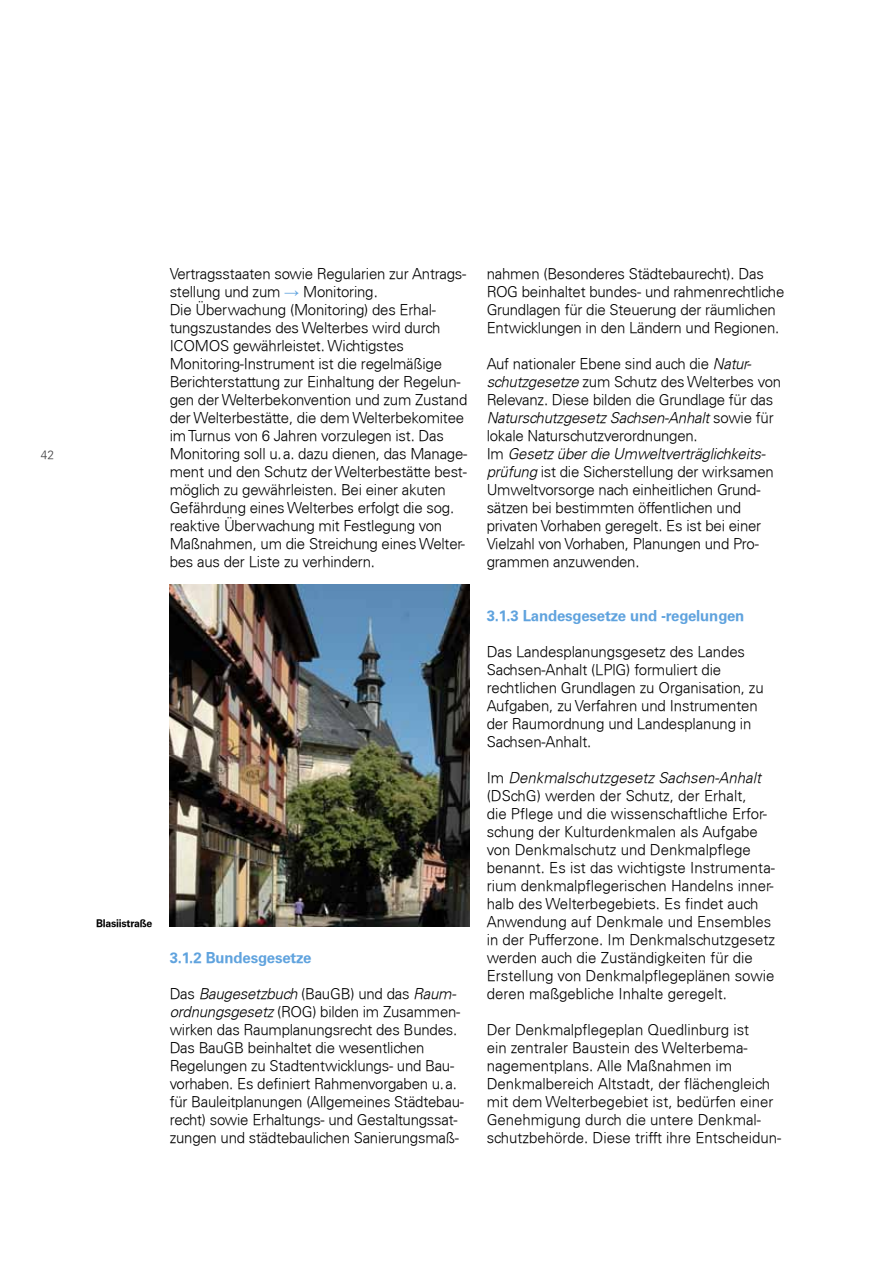
<style>
.page{position:relative;width:893px;height:1263px;background:#fff}
.page>*{position:absolute;margin:0;border:0;box-sizing:border-box;transform-origin:0 0}
.t1{font:300 15px/18px "Univers";letter-spacing:-.015em;color:#000}
.t2{font:700 15px "Univers";letter-spacing:-.01em;color:#60a3de}
.t3{font:300 12px "Univers";color:#414042}
.t4{font:700 10.5px "Univers";letter-spacing:-.02em;color:#000}
.s1{font-family:"Arial";font-weight:400;color:#60a3de}
.s2{font-style:italic}
</style>
<div class="page">
<img style="left:169px;top:585px;width:300px;height:342px">
<p class="t3" style="left:41px;top:447px;width:15px">42</p>
<p class="t1" style="left:170px;top:264px;width:299px">Vertragsstaaten sowie Regularien zur Antrags&shy;stellung und zum <span class="s1">→</span> Monitoring.<br>Die Überwachung (Monitoring) des Erhal&shy;tungszustandes des Welterbes wird durch ICOMOS gewährleistet. Wichtigstes Monitoring-Instrument ist die regelmäßige Berichterstattung zur Einhaltung der Regelun&shy;gen der Welterbekonvention und zum Zustand der Welterbestätte, die dem Welterbekomitee im Turnus von 6 Jahren vorzulegen ist. Das Monitoring soll u.a. dazu dienen, das Manage&shy;ment und den Schutz der Welterbestätte best&shy;möglich zu gewährleisten. Bei einer akuten Gefährdung eines Welterbes erfolgt die sog. reaktive Überwachung mit Festlegung von Maßnahmen, um die Streichung eines Welter&shy;bes aus der Liste zu verhindern.</p>
<p class="t4" style="left:96px;top:917px;width:58px">Blasiistraße</p>
<p class="t2" style="left:170px;top:948px;width:143px">3.1.2 Bundesgesetze</p>
<p class="t1" style="left:170px;top:984px;width:296px">Das <span class="s2">Baugesetzbuch</span> (BauGB) und das <span class="s2">Raum&shy;ordnungsgesetz</span> (ROG) bilden im Zusammen&shy;wirken das Raumplanungsrecht des Bundes.<br>Das BauGB beinhaltet die wesentlichen Regelungen zu Stadtentwicklungs- und Bau&shy;vorhaben. Es definiert Rahmenvorgaben u.a. für Bauleitplanungen (Allgemeines Städtebau&shy;recht) sowie Erhaltungs- und Gestaltungssat&shy;zungen und städtebaulichen Sanierungsmaß-</p>
<p class="t1" style="left:487px;top:264px;width:299px">nahmen (Besonderes Städtebaurecht). Das ROG beinhaltet bundes- und rahmenrechtliche Grundlagen für die Steuerung der räumlichen Entwicklungen in den Ländern und Regionen.</p>
<p class="t1" style="left:487px;top:354px;width:296px">Auf nationaler Ebene sind auch die <span class="s2">Natur&shy;schutzgesetze</span> zum Schutz des Welterbes von Relevanz. Diese bilden die Grundlage für das <span class="s2">Naturschutzgesetz Sachsen-Anhalt</span> sowie für lokale Naturschutzverordnungen.<br>Im <span class="s2">Gesetz über die Umweltverträglichkeits&shy;prüfung</span> ist die Sicherstellung der wirksamen Umweltvorsorge nach einheitlichen Grund&shy;sätzen bei bestimmten öffentlichen und privaten Vorhaben geregelt. Es ist bei einer Vielzahl von Vorhaben, Planungen und Pro&shy;grammen anzuwenden.</p>
<p class="t2" style="left:487px;top:606px;width:259px">3.1.3 Landesgesetze und -regelungen</p>
<p class="t1" style="left:487px;top:642px;width:279px">Das Landesplanungsgesetz des Landes Sachsen-Anhalt (LPlG) formuliert die rechtlichen Grundlagen zu Organisation, zu Aufgaben, zu Verfahren und Instrumenten der Raumordnung und Landesplanung in Sachsen-Anhalt.</p>
<p class="t1" style="left:487px;top:768px;width:290px">Im <span class="s2">Denkmalschutzgesetz Sachsen-Anhalt </span>(DSchG) werden der Schutz, der Erhalt,<br>die Pflege und die wissenschaftliche Erfor&shy;schung der Kulturdenkmalen als Aufgabe von Denkmalschutz und Denkmalpflege benannt. Es ist das wichtigste Instrumenta&shy;rium denkmalpflegerischen Handelns inner&shy;halb des Welterbegebiets. Es findet auch Anwendung auf Denkmale und Ensembles in der Pufferzone. Im Denkmalschutzgesetz werden auch die Zuständigkeiten für die Erstellung von Denkmalpflegeplänen sowie deren maßgebliche Inhalte geregelt.</p>
<p class="t1" style="left:487px;top:1020px;width:296px">Der Denkmalpflegeplan Quedlinburg ist<br>ein zentraler Baustein des Welterbema&shy;nagementplans. Alle Maßnahmen im Denkmalbereich Altstadt, der flächengleich mit dem Welterbegebiet ist, bedürfen einer Genehmigung durch die untere Denkmal&shy;schutzbehörde. Diese trifft ihre Entscheidun-</p>
</div>
